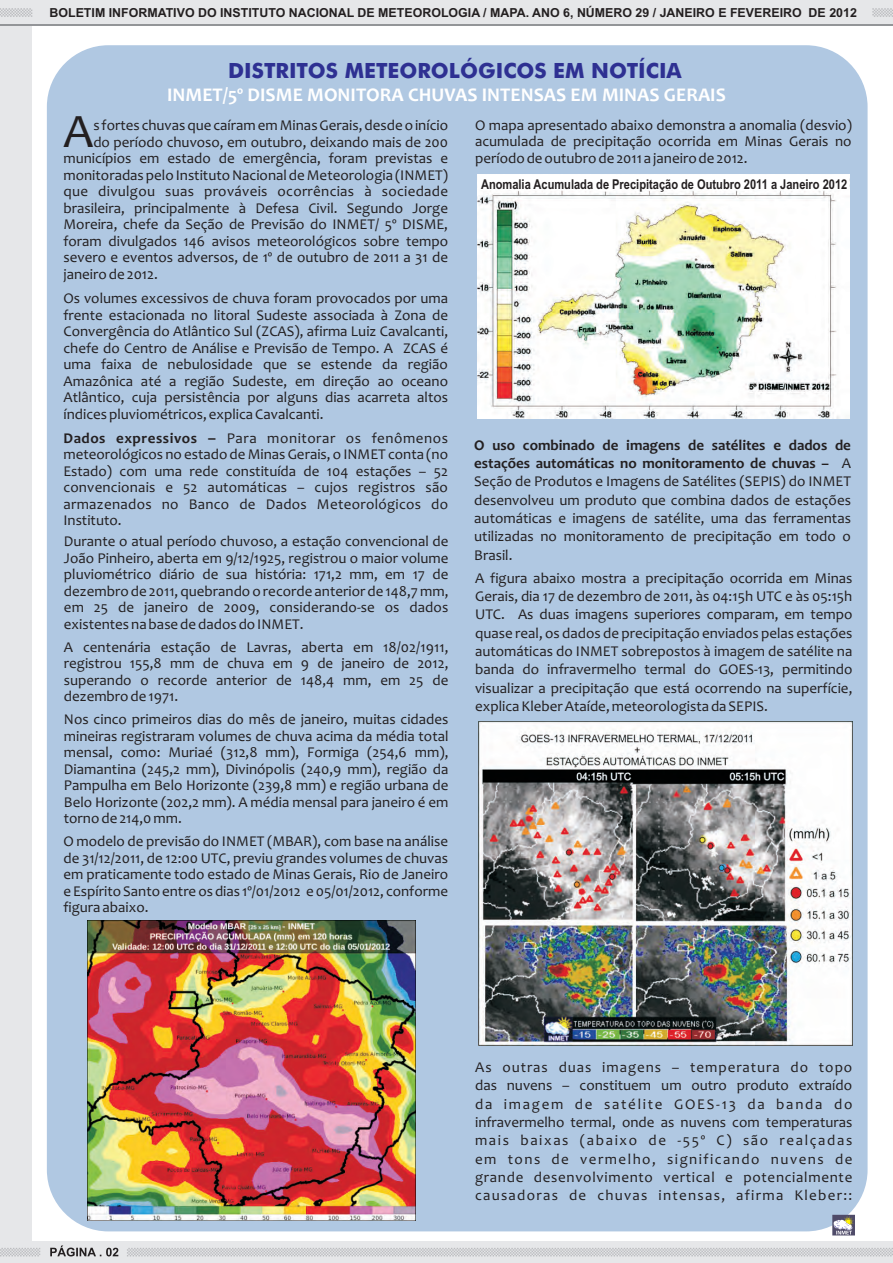
<style>
.page{position:relative;width:893px;height:1263px;background:#fff}
.page>*{position:absolute;margin:0;border:0;box-sizing:border-box;transform-origin:0 0}
.t1{font:48.45px "Candara";color:#231f20}
.t2{font:500 21px "Futura BT";color:#2e3092}
.t3{font:700 19.5px "Candara";color:#fff}
.t4{font:15px/16.5px "Candara";color:#231f20;text-align:justify}
.t5{font:700 13.5px "Arial Narrow";color:#231f20}
.t6{font:700 13.5px "Arial";color:#231f20}
.t7{font:700 12.45px "Arial";color:#231f20}
.s1{font-weight:700}
.s2{font-weight:700;font-size:16.5px}
</style>
<div class="page">
<div style="left:47px;top:45px;width:821px;height:1186px;background:#b0c8e2;border-radius:62px"></div>
<div style="left:0;top:1px;width:32px;height:1262px;background:#e6e7e9"></div>
<div style="left:0;top:1241px;width:893px;height:22px;background:#e6e7e9"></div>
<div style="left:0;top:3px;width:893px;height:22px;background:#939598"></div>
<div style="left:0;top:0;width:893px;height:24px;background:#e6e7e9"></div>
<svg style="left:0;top:1245px;width:893px;height:11px"></svg>
<svg style="left:0;top:8px;width:893px;height:9px"></svg>
<svg style="left:832px;top:1215px;width:23px;height:20px"></svg>
<img style="left:88px;top:920px;width:328px;height:301px">
<img style="left:478px;top:174px;width:372px;height:244px">
<img style="left:478px;top:721px;width:375px;height:324px">
<div style="left:597px;top:176px;width:16px;height:15px;background:#fff;border:1px solid #fff"></div>
<div style="left:478px;top:175px;width:371px;height:15px;background:#fff;border:1px solid #fff"></div>
<p class="t7" style="left:50px;top:8px;width:809px">BOLETIM INFORMATIVO DO INSTITUTO NACIONAL DE METEOROLOGIA / MAPA. ANO 6, NÚMERO 29 / JANEIRO E FEVEREIRO DE 2012</p>
<h2 class="t2" style="left:228px;top:62px;width:455px">DISTRITOS METEOROLÓGICOS EM NOTÍCIA</h2>
<h3 class="t3" style="left:167px;top:87px;width:560px">INMET/5º DISME MONITORA CHUVAS INTENSAS EM MINAS GERAIS</h3>
<h1 class="t1" style="left:64px;top:112px;width:31px">A</h1>
<p class="t4" style="left:93px;top:119px;width:356px">s fortes chuvas que caíram em Minas Gerais, desde o início</p>
<p class="t4" style="left:63px;top:135px;width:386px;text-indent:30px">do período chuvoso, em outubro, deixando mais de 200 municípios em estado de emergência, foram previstas e monitoradas pelo Instituto Nacional de Meteorologia (INMET) que divulgou suas prováveis ocorrências à sociedade brasileira, principalmente à Defesa Civil. Segundo Jorge Moreira, chefe da Seção de Previsão do INMET/ 5º DISME, foram divulgados 146 avisos meteorológicos sobre tempo severo e eventos adversos, de 1º de outubro de 2011 a 31 de janeiro de 2012.</p>
<p class="t4" style="left:63px;top:292px;width:386px">Os volumes excessivos de chuva foram provocados por uma frente estacionada no litoral Sudeste associada à Zona de Convergência do Atlântico Sul (ZCAS), afirma Luiz Cavalcanti, chefe do Centro de Análise e Previsão de Tempo. A ZCAS é uma faixa de nebulosidade que se estende da região Amazônica até a região Sudeste, em direção ao oceano Atlântico, cuja persistência por alguns dias acarreta altos índices pluviométricos, explica Cavalcanti.</p>
<p class="t4" style="left:63px;top:431px;width:386px"><span class="s1">Dados expressivos</span> <span class="s2">–</span> Para monitorar os fenômenos meteorológicos no estado de Minas Gerais, o INMET conta (no Estado) com uma rede constituída de 104 estações – 52 convencionais e 52 automáticas – cujos registros são armazenados no Banco de Dados Meteorológicos do Instituto.</p>
<p class="t4" style="left:64px;top:534px;width:386px">Durante o atual período chuvoso, a estação convencional de João Pinheiro, aberta em 9/12/1925, registrou o maior volume pluviométrico diário de sua história: 171,2 mm, em 17 de dezembro de 2011, quebrando o recorde anterior de 148,7 mm, em 25 de janeiro de 2009, considerando-se os dados existentes na base de dados do INMET.</p>
<p class="t4" style="left:64px;top:640px;width:386px">A centenária estação de Lavras, aberta em 18/02/1911, registrou 155,8 mm de chuva em 9 de janeiro de 2012, superando o recorde anterior de 148,4 mm, em 25 de dezembro de 1971.</p>
<p class="t4" style="left:64px;top:713px;width:386px">Nos cinco primeiros dias do mês de janeiro, muitas cidades mineiras registraram volumes de chuva acima da média total mensal, como: Muriaé (312,8 mm), Formiga (254,6 mm), Diamantina (245,2 mm), Divinópolis (240,9 mm), região da Pampulha em Belo Horizonte (239,8 mm) e região urbana de Belo Horizonte (202,2 mm). A média mensal para janeiro é em torno de 214,0 mm.</p>
<p class="t4" style="left:63px;top:835px;width:386px">O modelo de previsão do INMET (MBAR), com base na análise de 31/12/2011, de 12:00 UTC, previu grandes volumes de chuvas em praticamente todo estado de Minas Gerais, Rio de Janeiro e Espírito Santo entre os dias 1º/01/2012 e 05/01/2012, conforme figura abaixo.</p>
<p class="t4" style="left:475px;top:118px;width:378px">O mapa apresentado abaixo demonstra a anomalia (desvio) acumulada de precipitação ocorrida em Minas Gerais no período de outubro de 2011 a janeiro de 2012.</p>
<p class="t6" style="left:597px;top:177px;width:17px">de</p>
<p class="t5" style="left:481px;top:179px;width:368px">Anomalia Acumulada de Precipitação de Outubro 2011 a Janeiro 2012</p>
<p class="t4" style="left:474px;top:437px;width:378px;line-height:18.3px"><span class="s1">O uso combinado de imagens de satélites e dados de estações automáticas no monitoramento de chuvas –</span> A Seção de Produtos e Imagens de Satélites (SEPIS) do INMET desenvolveu um produto que combina dados de estações automáticas e imagens de satélite, uma das ferramentas utilizadas no monitoramento de precipitação em todo o Brasil.</p>
<p class="t4" style="left:475px;top:570px;width:379px;line-height:18.3px">A figura abaixo mostra a precipitação ocorrida em Minas Gerais, dia 17 de dezembro de 2011, às 04:15h UTC e às 05:15h UTC. As duas imagens superiores comparam, em tempo quase real, os dados de precipitação enviados pelas estações automáticas do INMET sobrepostos à imagem de satélite na banda do infravermelho termal do GOES-13, permitindo visualizar a precipitação que está ocorrendo na superfície, explica Kleber Ataíde, meteorologista da SEPIS.</p>
<p class="t4" style="left:475px;top:1059px;width:379px;line-height:18.3px">As outras duas imagens – temperatura do topo das nuvens – constituem um outro produto extraído da imagem de satélite GOES-13 da banda do infravermelho termal, onde as nuvens com temperaturas mais baixas (abaixo de -55º C) são realçadas em tons de vermelho, significando nuvens de grande desenvolvimento vertical e potencialmente causadoras de chuvas intensas, afirma Kleber::</p>
</div>
